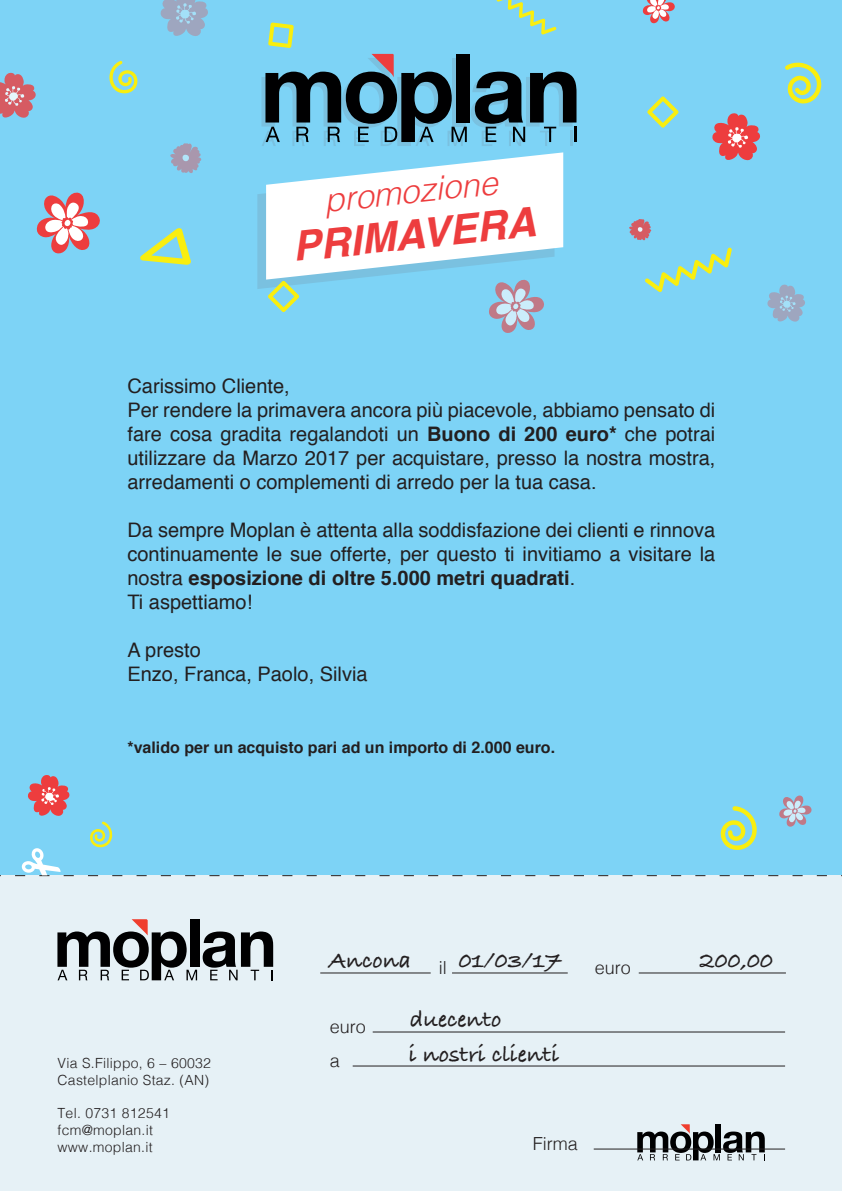
<style>
.page{position:relative;width:842px;height:1191px;background:#fff}
.page>*{position:absolute;margin:0;border:0;box-sizing:border-box;transform-origin:0 0}
.t1{font:italic 700 41.2px "Helvetica";color:#ed3d3e}
.t2{font:italic 300 33px "Helvetica";color:#ed3d3e}
.t3{font:700 24px/35px "Bradley Hand ITCTT";color:#231f20}
.t4{font:20px/24px "Helvetica";color:#231f20}
.t5{font:300 18px/34px "Helvetica";color:#231f20}
.t6{font:700 16px "Helvetica";color:#231f20}
.t7{font:300 14px/16.8px "Helvetica";letter-spacing:.02em;color:#231f20}
.s1{font-weight:700}
</style>
<div class="page">
<div style="left:0;top:0;width:842px;height:877px;background:#7dd3f6"></div>
<div style="left:0;top:875px;width:842px;height:316px;background:#e6f1f6"></div>
<svg style="left:261px;top:54px;width:315px;height:92px"></svg>
<div style="left:190px;top:919px;width:9px;height:47px;background:#000001"></div>
<svg style="left:203px;top:931px;width:70px;height:49px"></svg>
<svg style="left:57px;top:919px;width:140px;height:61px"></svg>
<svg style="left:637px;top:1124px;width:128px;height:36px"></svg>
<hr style="left:452px;top:972px;width:116px;height:1px;background:#231f20">
<hr style="left:320px;top:972px;width:111px;height:1px;background:#231f20">
<hr style="left:639px;top:972px;width:147px;height:1px;background:#231f20">
<hr style="left:373px;top:1031px;width:412px;height:1px;background:#231f20">
<hr style="left:353px;top:1065px;width:432px;height:1px;background:#231f20">
<hr style="left:594px;top:1148px;width:191px;height:1px;background:#231f20">
<svg style="left:645px;top:247px;width:87px;height:45px"></svg>
<svg style="left:497px;top:0;width:59px;height:35px"></svg>
<svg style="left:140px;top:228px;width:51px;height:37px"></svg>
<svg style="left:785px;top:62px;width:37px;height:42px"></svg>
<svg style="left:109px;top:61px;width:29px;height:33px"></svg>
<svg style="left:647px;top:96px;width:32px;height:32px"></svg>
<svg style="left:268px;top:22px;width:26px;height:26px"></svg>
<svg style="left:629px;top:219px;width:22px;height:21px"></svg>
<svg style="left:170px;top:143px;width:31px;height:30px"></svg>
<svg style="left:257px;top:152px;width:306px;height:181px"></svg>
<svg style="left:642px;top:0;width:33px;height:24px"></svg>
<svg style="left:36px;top:192px;width:64px;height:62px"></svg>
<svg style="left:767px;top:285px;width:38px;height:37px"></svg>
<svg style="left:0;top:73px;width:36px;height:45px"></svg>
<svg style="left:161px;top:0;width:47px;height:36px"></svg>
<svg style="left:712px;top:113px;width:48px;height:47px"></svg>
<svg style="left:0;top:775px;width:842px;height:101px"></svg>
<h2 class="t2" style="left:321px;top:172px;width:176px;rotate:-6deg">promozione</h2>
<h1 class="t1" style="left:289px;top:213px;width:246px;rotate:-6deg">PRIMAVERA</h1>
<p class="t4" style="left:127px;top:375px;width:589px">Carissimo Cliente,<br>Per rendere la primavera ancora più piacevole, abbiamo pensato di fare cosa gradita regalandoti un <span class="s1">Buono di 200 euro*</span> che potrai utilizzare da Marzo 2017 per acquistare, presso la nostra mostra, arredamenti o complementi di arredo per la tua casa.</p>
<p class="t4" style="left:127px;top:519px;width:589px">Da sempre Moplan è attenta alla soddisfazione dei clienti e rinnova continuamente le sue offerte, per questo ti invitiamo a visitare la nostra <span class="s1">esposizione di oltre 5.000 metri quadrati</span>.<br>Ti aspettiamo!</p>
<p class="t4" style="left:127px;top:639px;width:242px">A presto<br>Enzo, Franca, Paolo, Silvia</p>
<p class="t6" style="left:127px;top:737px;width:429px">*valido per un acquisto pari ad un importo di 2.000 euro.</p>
<p class="t7" style="left:58px;top:1053px;width:155px">Via S.Filippo, 6 – 60032<br>Castelplanio Staz. (AN)</p>
<p class="t7" style="left:58px;top:1103px;width:114px">Tel. 0731 812541 fcm@moplan.it www.moplan.it</p>
<p class="t3" style="left:329px;top:942px;width:84px">Ancona</p>
<p class="t3" style="left:459px;top:942px;width:104px">01/03/17</p>
<p class="t3" style="left:700px;top:942px;width:75px">200,00</p>
<p class="t3" style="left:409px;top:1001px;width:152px">duecento<br>i nostri clienti</p>
<p class="t5" style="left:439px;top:949px;width:9px">il</p>
<p class="t5" style="left:595px;top:949px;width:38px">euro</p>
<p class="t5" style="left:330px;top:1008px;width:38px">euro a</p>
<p class="t5" style="left:533px;top:1125px;width:46px">Firma</p>
</div>
